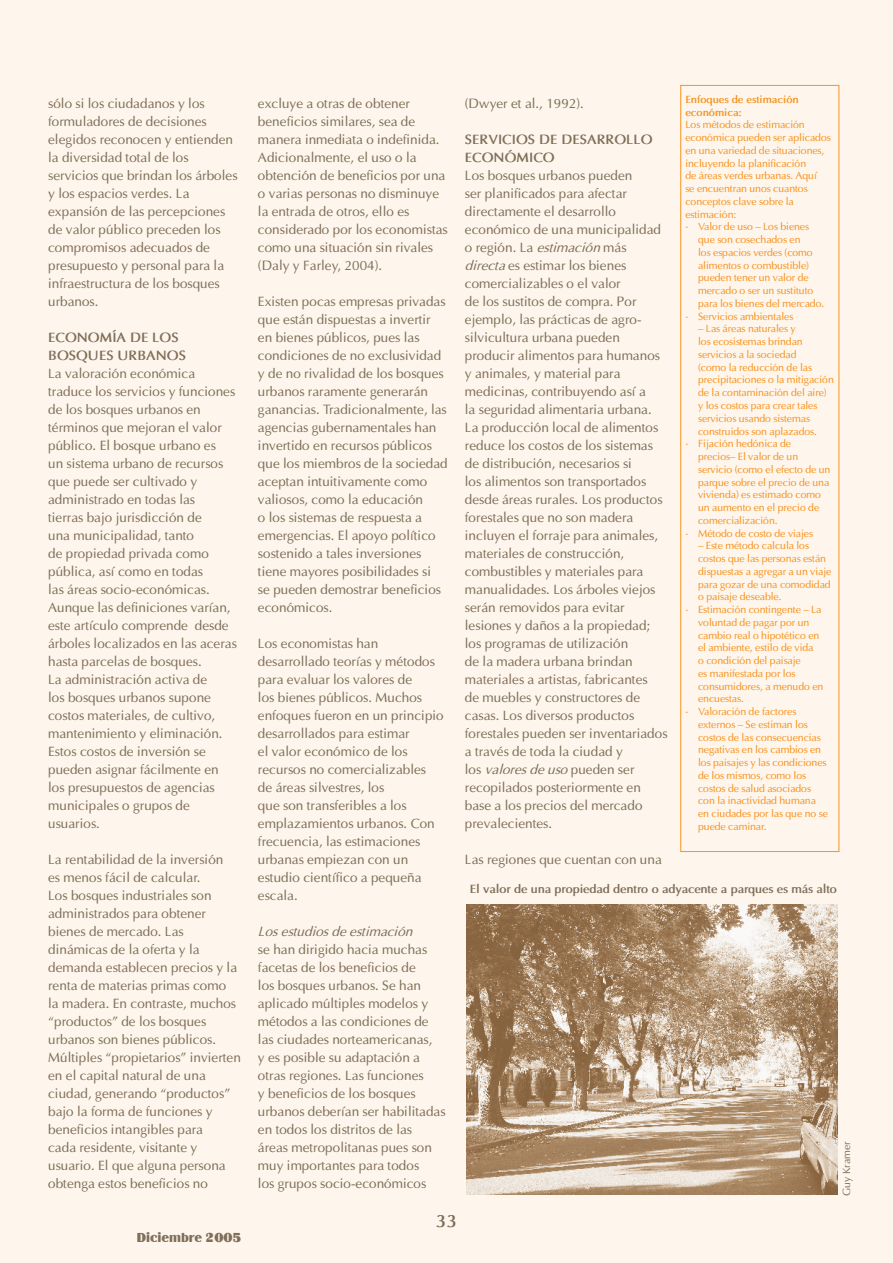
<style>
.page{position:relative;width:893px;height:1263px;background:#fef6ed}
.page>*{position:absolute;margin:0;border:0;box-sizing:border-box;transform-origin:0 0}
.t1{font:700 18px "Optima";color:#806f59}
.t2{font:13.5px/18px "Optima";color:#806f59}
.t3{font:700 13.5px "Optima";color:#806f59}
.t4{font:italic 13.5px "Optima";color:#806f59}
.t5{font:13.5px "Binner D";color:#806f59}
.t6{font:700 12px "Optima";letter-spacing:-.02em;color:#806f59}
.t7{font:10.5px/12.8px "Optima";letter-spacing:-.01em;color:#f7921e}
.t8{font:700 10.5px/12.8px "Optima";letter-spacing:-.01em;color:#f7921e}
.t9{font:10.5px "Optima";color:#806f59}
.s1{font-style:italic}
</style>
<div class="page">
<img style="left:466px;top:905px;width:372px;height:290px">
<div style="left:680px;top:85px;width:159px;height:767px;border:1px solid #f79320"></div>
<p class="t2" style="left:48px;top:94px;width:191px">sólo si los ciudadanos y los formuladores de decisiones elegidos reconocen y entienden la diversidad total de los servicios que brindan los árboles y los espacios verdes. La expansión de las percepciones de valor público preceden los compromisos adecuados de presupuesto y personal para la infraestructura de los bosques urbanos.</p>
<p class="t3" style="left:48px;top:329px;width:30px">ECONO</p>
<p class="t3" style="left:100px;top:329px;width:62px">MÍA DE LOS</p>
<p class="t3" style="left:48px;top:347px;width:11px">BOSQUES</p>
<p class="t3" style="left:118px;top:347px;width:31px">URBANOS</p>
<p class="t2" style="left:48px;top:364px;width:190px">La valoración económica traduce los servicios y funciones de los bosques urbanos en términos que mejoran el valor público. El bosque urbano es<br>un sistema urbano de recursos que puede ser cultivado y administrado en todas las<br>tierras bajo jurisdicción de<br>una municipalidad, tanto<br>de propiedad privada como pública, así como en todas<br>las áreas socio-económicas.<br>Aunque las definiciones varían, este artículo comprende desde árboles localizados en las aceras hasta parcelas de bosques.<br>La administración activa de<br>los bosques urbanos supone costos materiales, de cultivo, mantenimiento y eliminación.<br>Estos costos de inversión se pueden asignar fácilmente en los presupuestos de agencias municipales o grupos de usuarios.</p>
<p class="t2" style="left:48px;top:850px;width:194px">La rentabilidad de la inversión<br>es menos fácil de calcular.<br>Los bosques industriales son administrados para obtener bienes de mercado. Las dinámicas de la oferta y la demanda establecen precios y la renta de materias primas como<br>la madera. En contraste, muchos “productos” de los bosques urbanos son bienes públicos.<br>Múltiples “propietarios” invierten en el capital natural de una ciudad, generando “productos” bajo la forma de funciones y beneficios intangibles para<br>cada residente, visitante y usuario. El que alguna persona obtenga estos beneficios no</p>
<p class="t5" style="left:137px;top:1230px;width:106px">Diciembre 2005</p>
<p class="t2" style="left:258px;top:94px;width:191px">excluye a otras de obtener beneficios similares, sea de manera inmediata o indefinida.<br>Adicionalmente, el uso o la obtención de beneficios por una o varias personas no disminuye la entrada de otros, ello es considerado por los economistas como una situación sin rivales (Daly y Farley, 2004).</p>
<p class="t2" style="left:258px;top:292px;width:191px">Existen pocas empresas privadas que están dispuestas a invertir en bienes públicos, pues las condiciones de no exclusividad y de no rivalidad de los bosques urbanos raramente generarán ganancias. Tradicionalmente, las agencias gubernamentales han invertido en recursos públicos que los miembros de la sociedad aceptan intuitivamente como valiosos, como la educación<br>o los sistemas de respuesta a emergencias. El apoyo político sostenido a tales inversiones tiene mayores posibilidades si<br>se pueden demostrar beneficios económicos.</p>
<p class="t2" style="left:258px;top:634px;width:187px">Los economistas han desarrollado teorías y métodos para evaluar los valores de<br>los bienes públicos. Muchos enfoques fueron en un principio desarrollados para estimar<br>el valor económico de los recursos no comercializables de áreas silvestres, los<br>que son transferibles a los emplazamientos urbanos. Con frecuencia, las estimaciones urbanas empiezan con un estudio científico a pequeña escala.</p>
<p class="t4" style="left:258px;top:923px;width:156px">Los estudios de estimación</p>
<p class="t2" style="left:258px;top:940px;width:189px">se han dirigido hacia muchas facetas de los beneficios de<br>los bosques urbanos. Se han aplicado múltiples modelos y métodos a las condiciones de las ciudades norteamericanas,<br>y es posible su adaptación a otras regiones. Las funciones<br>y beneficios de los bosques urbanos deberían ser habilitadas en todos los distritos de las<br>áreas metropolitanas pues son muy importantes para todos<br>los grupos socio-económicos</p>
<h1 class="t1" style="left:436px;top:1210px;width:11px">33</h1>
<p class="t2" style="left:465px;top:94px;width:121px">(Dwyer et al., 1992).</p>
<p class="t3" style="left:465px;top:131px;width:56px">SERVICIOS</p>
<p class="t3" style="left:539px;top:131px;width:32px">DE DESA</p>
<p class="t3" style="left:597px;top:131px;width:28px">RROLLO</p>
<p class="t3" style="left:465px;top:149px;width:90px">ECON ÓMI CO</p>
<p class="t2" style="left:465px;top:166px;width:204px">Los bosques urbanos pueden<br>ser planificados para afectar directamente el desarrollo económico de una municipalidad o región. La <span class="s1">estimación</span> más <span class="s1">directa</span> es estimar los bienes comercializables o el valor<br>de los sustitos de compra. Por ejemplo, las prácticas de agro&shy;silvicultura urbana pueden producir alimentos para humanos y animales, y material para medicinas, contribuyendo así a<br>la seguridad alimentaria urbana.<br>La producción local de alimentos reduce los costos de los sistemas de distribución, necesarios si<br>los alimentos son transportados desde áreas rurales. Los productos forestales que no son madera incluyen el forraje para animales, materiales de construcción, combustibles y materiales para manualidades. Los árboles viejos serán removidos para evitar lesiones y daños a la propiedad; los programas de utilización<br>de la madera urbana brindan materiales a artistas, fabricantes<br>de muebles y constructores de casas. Los diversos productos forestales pueden ser inventariados a través de toda la ciudad y<br>los <span class="s1">valores de uso</span> pueden ser recopilados posteriormente en base a los precios del mercado prevalecientes.</p>
<p class="t2" style="left:465px;top:850px;width:198px">Las regiones que cuentan con una</p>
<p class="t8" style="left:685px;top:93px;width:115px">Enfoques de estimación económica:</p>
<p class="t7" style="left:685px;top:118px;width:147px">Los métodos de estimación económica pueden ser aplicados en una variedad de situaciones, incluyendo la planificación<br>de áreas verdes urbanas. Aquí<br>se encuentran unos cuantos conceptos clave sobre la estimación:</p>
<p class="t7" style="left:698px;top:220px;width:128px;text-indent:-13px">• Valor de uso – Los bienes que son cosechados en<br>los espacios verdes (como alimentos o combustible) pueden tener un valor de mercado o ser un sustituto para los bienes del mercado.</p>
<p class="t7" style="left:685px;top:310px;width:110px">• Servicios ambientales</p>
<p class="t7" style="left:698px;top:322px;width:137px">– Las áreas naturales y<br>los ecosistemas brindan servicios a la sociedad<br>(como la reducción de las precipitaciones o la mitigación de la contaminación del aire) y los costos para crear tales servicios usando sistemas construidos son aplazados.</p>
<p class="t7" style="left:698px;top:437px;width:134px;text-indent:-13px">• Fijación hedónica de precios– El valor de un servicio (como el efecto de un parque sobre el precio de una vivienda) es estimado como un aumento en el precio de comercialización.</p>
<p class="t7" style="left:685px;top:527px;width:129px">• Método de costo de viajes</p>
<p class="t7" style="left:698px;top:539px;width:135px">– Este método calcula los costos que las personas están dispuestas a agregar a un viaje para gozar de una comodidad o paisaje deseable.</p>
<p class="t7" style="left:698px;top:603px;width:127px;text-indent:-13px">• Estimación contingente – La voluntad de pagar por un cambio real o hipotético en el ambiente, estilo de vida<br>o condición del paisaje<br>es manifestada por los consumidores, a menudo en encuestas.</p>
<p class="t7" style="left:698px;top:705px;width:131px;text-indent:-13px">• Valoración de factores externos – Se estiman los costos de las consecuencias negativas en los cambios en los paisajes y las condiciones de los mismos, como los costos de salud asociados con la inactividad humana en ciudades por las que no se puede caminar.</p>
<p class="t6" style="left:470px;top:881px;width:369px">El valor de una propiedad dentro o adyacente a parques es más alto</p>
<p class="t9" style="left:840px;top:1196px;width:56px;rotate:-90deg">Guy Kramer</p>
</div>
